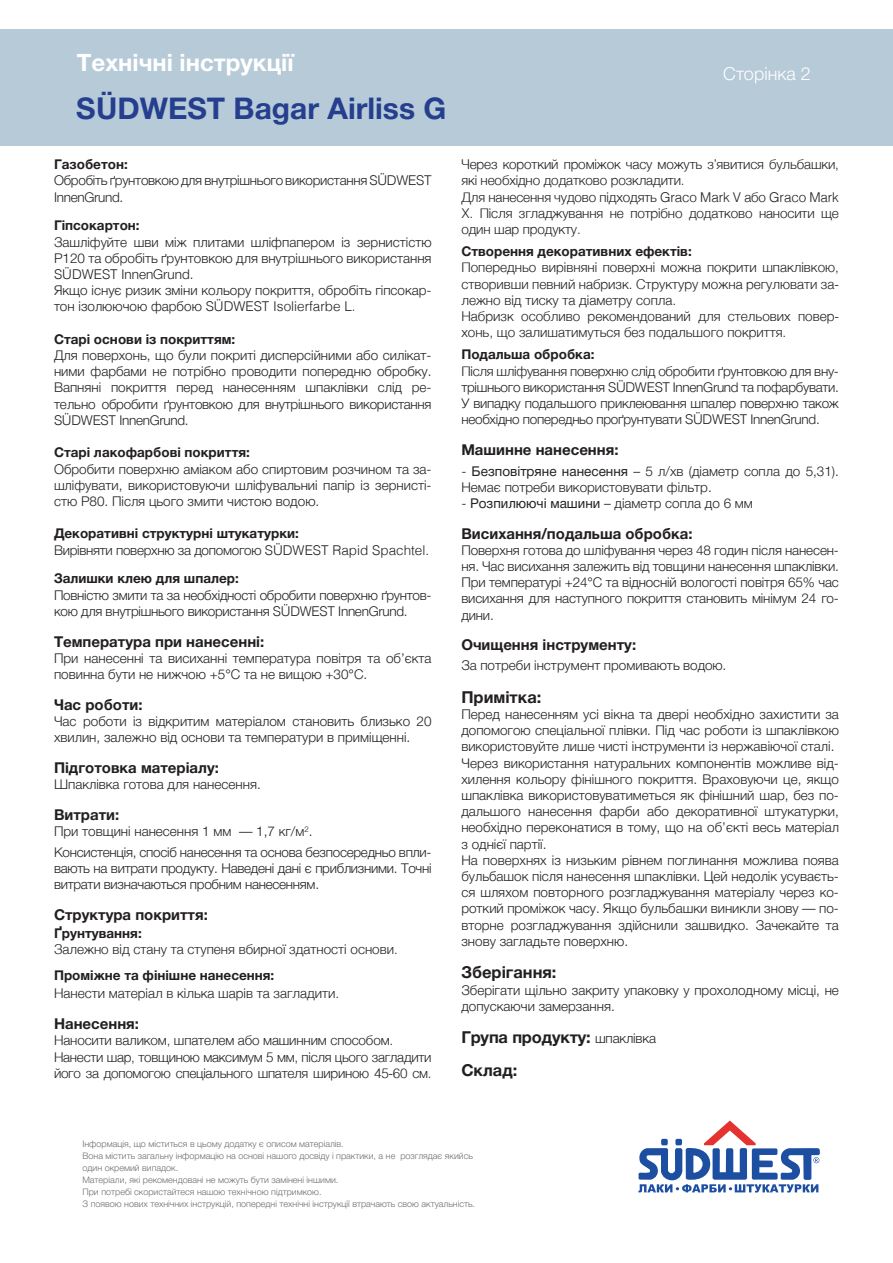
<style>
.page{position:relative;width:893px;height:1263px;background:#fff}
.page>*{position:absolute;margin:0;border:0;box-sizing:border-box;transform-origin:0 0}
.t1{font:700 30px "Helvetica Neue Cyr";color:#253f8e}
.t2{font:700 24px "Helvetica Neue Cyr";color:#fff}
.t3{font:300 18px "Helvetica Neue Cyr";color:#fff}
.Основний_текст{font:700 16.5px "Helvetica Neue Cyr";color:#231f20}
.Основний_текст-2{font:700 15px "Helvetica Neue Cyr";color:#231f20}
.Основний_текст-3{font:300 13.5px/16.2px "Helvetica Neue Cyr";color:#231f20;text-align:justify}
.Основний_текст-4{font:300 13.5px/16.2px "Helvetica";letter-spacing:-.01em;color:#231f20}
.Основний_текст-5{font:300 13.5px/16.2px "Helvetica Neue Cyr";letter-spacing:-.02em;color:#231f20}
.Основний_текст-6{font:700 13.5px "Helvetica Neue Cyr";color:#231f20}
.t4{font:300 9px/12px "Helvetica Neue Cyr";color:#6c6d70}
.s1{font-family:"Helvetica"}
.s2{font-weight:400}
.s3{font-weight:300;font-size:13.5px}
</style>
<div class="page">
<div style="left:0;top:30px;width:893px;height:116px;background:#b7cad8"></div>
<svg style="left:638px;top:1121px;width:182px;height:71px"></svg>
<h2 class="t2" style="left:77px;top:49px;width:218px">Технічні інструкції</h2>
<h1 class="t1" style="left:76px;top:92px;width:371px">S<span class="s1">Ü</span>DWEST Bagar Airliss G</h1>
<p class="Основний_текст-6" style="left:54px;top:157px;width:75px">Газобетон:</p>
<p class="Основний_текст-5" style="left:54px;top:173px;width:379px">Обробіть ґрунтовкою для внутрішнього використання <span class="s1">SÜDWEST<br></span>InnenGrund.</p>
<p class="Основний_текст-6" style="left:54px;top:218px;width:87px">Гіпсокартон:</p>
<p class="Основний_текст-3" style="left:54px;top:234px;width:379px">Зашліфуйте шви між плитами шліфпапером із зернистістю Р120 та обробіть ґрунтовкою для внутрішнього використання <span class="s1">SÜDWEST</span> InnenGrund.</p>
<p class="Основний_текст-3" style="left:54px;top:282px;width:379px">Якщо існує ризик зміни кольору покриття, обробіть гіпсокар&shy;тон ізолюючою фарбою <span class="s1">SÜDWEST Isolierfarbe L.</span></p>
<p class="Основний_текст-6" style="left:54px;top:332px;width:183px">Старі основи із покриттям:</p>
<p class="Основний_текст-3" style="left:54px;top:347px;width:379px">Для поверхонь, що були покриті дисперсійними або силікат&shy;ними фарбами не потрібно проводити попередню обробку.<br>Вапняні покриття перед нанесенням шпаклівки слід ре&shy;тельно обробити ґрунтовкою для внутрішнього використання <span class="s1">SÜDWEST</span> InnenGrund.</p>
<p class="Основний_текст-6" style="left:54px;top:445px;width:197px">Старі лакофарбові покриття:</p>
<p class="Основний_текст-3" style="left:54px;top:461px;width:379px">Обробити поверхню аміаком або спиртовим розчином та за&shy;шліфувати, використовуючи шліфувальниі папір із зернисті&shy;стю Р80. Після цього змити чистою водою.</p>
<p class="Основний_текст-6" style="left:54px;top:526px;width:246px">Декоративні структурні штукатурки:</p>
<p class="Основний_текст-5" style="left:54px;top:542px;width:377px">Вирівняти поверхню за допомогою <span class="s1">SÜDWEST Rapid Spachtel.</span></p>
<p class="Основний_текст-6" style="left:54px;top:571px;width:186px">Залишки клею для шпалер:</p>
<p class="Основний_текст-5" style="left:54px;top:587px;width:379px">Повністю змити та за необхідності обробити поверхню ґрунтов&shy;кою для внутрішнього використання <span class="s1">SÜDWEST</span> InnenGrund.</p>
<p class="Основний_текст-2" style="left:54px;top:633px;width:212px">Температура при нанесенні:</p>
<p class="Основний_текст-3" style="left:54px;top:650px;width:379px">При нанесенні та висиханні температура повітря та об’єкта повинна бути не нижчою +5°C та не вищою +30°C.</p>
<p class="Основний_текст-2" style="left:54px;top:696px;width:90px">Час роботи:</p>
<p class="Основний_текст-3" style="left:54px;top:713px;width:379px">Час роботи із відкритим матеріалом становить близько 20 хвилин, залежно від основи та температури в приміщенні.</p>
<p class="Основний_текст-2" style="left:54px;top:759px;width:167px">Підготовка матеріалу:</p>
<p class="Основний_текст-3" style="left:54px;top:776px;width:208px">Шпаклівка готова для нанесення.</p>
<p class="Основний_текст-2" style="left:54px;top:806px;width:67px">Витрати:</p>
<p class="Основний_текст-3" style="left:54px;top:823px;width:260px">При товщині нанесення 1 мм — 1,7 кг/м<sup>2</sup>.</p>
<p class="Основний_текст-3" style="left:54px;top:844px;width:379px">Консистенція, спосіб нанесення та основа безпосередньо впли&shy;вають на витрати продукту. Наведені дані є приблизними. Точні витрати визначаються пробним нанесенням.</p>
<p class="Основний_текст-2" style="left:54px;top:906px;width:155px">Структура покриття:</p>
<p class="Основний_текст-6" style="left:54px;top:925px;width:89px">Ґрунтування:</p>
<p class="Основний_текст-4" style="left:54px;top:940px;width:345px">Залежно від стану та ступеня вбирної здатності основи.</p>
<p class="Основний_текст-6" style="left:54px;top:968px;width:222px">Проміжне та фінішне нанесення:</p>
<p class="Основний_текст-4" style="left:54px;top:984px;width:287px">Нанести матеріал в кілька шарів та загладити.</p>
<p class="Основний_текст-2" style="left:54px;top:1016px;width:87px">Нанесення:</p>
<p class="Основний_текст-4" style="left:54px;top:1031px;width:341px">Наносити валиком, шпателем або машинним способом.</p>
<p class="Основний_текст-4" style="left:54px;top:1048px;width:379px">Нанести шар, товщиною максимум 5 мм, після цього загладити його за допомогою спеціального шпателя шириною 45-60 см.</p>
<h3 class="t3" style="left:723px;top:63px;width:89px">Сторінка 2</h3>
<p class="Основний_текст-4" style="left:461px;top:155px;width:379px">Через короткий проміжок часу можуть з’явитися бульбашки, які необхідно додатково розкладити.</p>
<p class="Основний_текст-4" style="left:461px;top:188px;width:379px;text-align:justify">Для нанесення чудово підходять Graco Mark V або Graco Mark X. Після згладжування не потрібно додатково наносити ще один шар продукту.</p>
<p class="Основний_текст-6" style="left:461px;top:244px;width:232px">Створення декоративних ефектів:</p>
<p class="Основний_текст-4" style="left:461px;top:259px;width:379px;text-align:justify">Попередньо вирівняні поверхні можна покрити шпаклівкою, створивши певний набризк. Структуру можна регулювати за&shy;лежно від тиску та діаметру сопла.</p>
<p class="Основний_текст-4" style="left:461px;top:307px;width:379px">Набризк особливо рекомендований для стельових повер&shy;хонь, що залишатимуться без подальшого покриття.</p>
<p class="Основний_текст-6" style="left:461px;top:347px;width:135px">Подальша обробка:</p>
<p class="Основний_текст-5" style="left:461px;top:363px;width:379px"><span class="s1">Після шліфування поверхню слід обробити</span> ґрунтовкою для вну&shy;трішнього використання <span class="s1">SÜDWEST</span> InnenGrund та пофарбувати.</p>
<p class="Основний_текст-5" style="left:461px;top:395px;width:379px">У випадку подальшого приклеювання шпалер поверхню також необхідно попередньо проґрунтувати <span class="s1">SÜDWEST</span> InnenGrund.</p>
<p class="Основний_текст-2" style="left:461px;top:441px;width:159px">Машинне нанесення:</p>
<p class="Основний_текст-3" style="left:461px;top:463px;width:379px">- <span class="s2">Безповітряне нанесення</span> – 5 л/хв (діаметр сопла до 5,31).<br>Немає потреби використовувати фільтр.</p>
<p class="Основний_текст-3" style="left:461px;top:495px;width:293px">- <span class="s2">Розпилюючі машини</span> – діаметр сопла до 6 мм</p>
<p class="Основний_текст-2" style="left:461px;top:525px;width:233px">Висихання/подальша обробка:</p>
<p class="Основний_текст-3" style="left:461px;top:542px;width:379px">Поверхня готова до шліфування через 48 годин після нанесен&shy;ня. Час висихання залежить від товщини нанесення шпаклівки.</p>
<p class="Основний_текст-3" style="left:461px;top:574px;width:379px">При температурі +24°С та відносній вологості повітря 65% час висихання для наступного покриття становить мінімум 24 го&shy;дини.</p>
<p class="Основний_текст-2" style="left:461px;top:637px;width:176px">Очищення інструменту:</p>
<p class="Основний_текст-3" style="left:461px;top:657px;width:266px">За потреби інструмент промивають водою.</p>
<p class="Основний_текст" style="left:461px;top:688px;width:82px">Примітка:</p>
<p class="Основний_текст-3" style="left:461px;top:706px;width:379px">Перед нанесенням усі вікна та двері необхідно захистити за допомогою спеціальної плівки. Під час роботи із шпаклівкою використовуйте лише чисті інструменти із нержавіючої сталі.</p>
<p class="Основний_текст-3" style="left:461px;top:755px;width:379px">Через використання натуральних компонентів можливе від&shy;хилення кольору фінішного покриття. Враховуючи це, якщо шпаклівка використовуватиметься як фінішний шар, без по&shy;дальшого нанесення фарби або декоративної штукатурки, необхідно переконатися в тому, що на об’єкті весь матеріал з однієї партії.</p>
<p class="Основний_текст-3" style="left:461px;top:852px;width:379px">На поверхнях із низьким рівнем поглинання можлива поява бульбашок після нанесення шпаклівки. Цей недолік усуваєть&shy;ся шляхом повторного розгладжування матеріалу через ко&shy;роткий проміжок часу. Якщо бульбашки виникли знову — по&shy;вторне розгладжування здійснили зашвидко. Зачекайте та знову загладьте поверхню.</p>
<p class="Основний_текст" style="left:461px;top:963px;width:97px">Зберігання:</p>
<p class="Основний_текст-3" style="left:461px;top:982px;width:379px">Зберігати щільно закриту упаковку у прохолодному місці, не допускаючи замерзання.</p>
<p class="Основний_текст" style="left:461px;top:1028px;width:196px">Група продукту: <span class="s3">шпаклівка</span></p>
<p class="Основний_текст" style="left:461px;top:1061px;width:57px">Склад:</p>
<p class="t4" style="left:82px;top:1138px;width:394px">Інформація, що міститься в цьому додатку є описом матеріалів.<br>Вона містить загальну інформацію на основі нашого досвіду і практики, а не розглядає якийсь один окремий випадок.<br>Матеріали, які рекомендовані не можуть бути замінені іншими.<br>При потребі скористайтеся нашою технічною підтримкою.<br>З появою нових технічних інструкцій, попередні технічні інструкції втрачають свою актуальність.</p>
</div>
